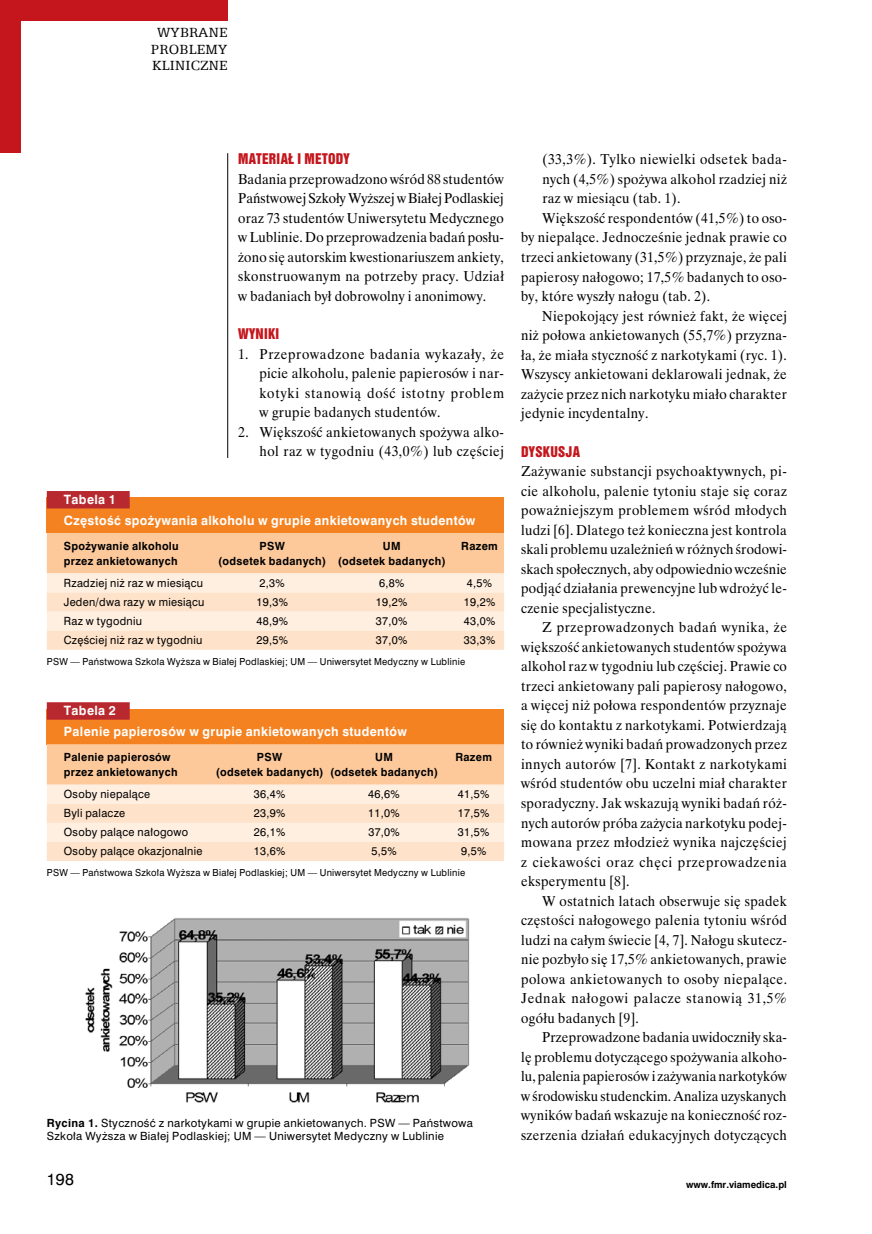
<style>
.page{position:relative;width:872px;height:1234px;background:#fff}
.page>*{position:absolute;margin:0;border:0;box-sizing:border-box;transform-origin:0 0}
.t1{font:15px/16.5px "Egyptian 505 EU";letter-spacing:.015em;color:#000;text-align:center}
.t2{font:15px "Swis 721 PL";color:#000}
.t3{font:14.25px/19.5px "Time Ibis EE";letter-spacing:.025em;color:#000;text-align:justify;scale:.95 1}
.t4{font:13.5px "Swis 921 EU";letter-spacing:.025em;color:#c4161c}
.t5{font:700 12px/20.4px "Swis 721 PL";letter-spacing:.03em;color:#fff}
.t6{font:10.5px/12.9px "Swis 721 PL";letter-spacing:.03em;color:#000}
.t7{font:700 10.5px/15px "Swis 721 PL";letter-spacing:.03em;color:#000;text-align:center}
.t8{font:9px "Swis 721 PL";letter-spacing:.03em;color:#000}
.t9{font:700 9px "Swis 721 PL";color:#000}
.s1{font-weight:700}
</style>
<div class="page">
<hr style="left:227px;top:153px;width:1px;height:1006px;background:#000">
<div style="left:0;top:0;width:227px;height:21px;background:#c4161c"></div>
<div style="left:0;top:0;width:21px;height:153px;background:#c4161c"></div>
<div style="left:224px;top:458px;width:12px;height:704px;background:#fff"></div>
<div style="left:47px;top:497px;width:457px;height:36px;background:#f58220"></div>
<svg style="left:47px;top:533px;width:457px;height:116px;background:#fdddc1"></svg>
<div style="left:47px;top:491px;width:83px;height:17px;background:#b8292f"></div>
<div style="left:47px;top:709px;width:457px;height:35px;background:#f58220"></div>
<svg style="left:47px;top:744px;width:457px;height:116px;background:#fdddc0"></svg>
<div style="left:47px;top:702px;width:83px;height:17px;background:#b8292f"></div>
<img style="left:85px;top:911px;width:385px;height:194px">
<p class="t1" style="left:151px;top:24px;width:78px">WYBRANE<br>PROBLEMY<br>KLINICZNE</p>
<p class="t4" style="left:238px;top:150px;width:113px">MATERIAŁ I METODY</p>
<p class="t3" style="left:238px;top:169px;width:281px">Badania przeprowadzono wśród 88 studentów Państwowej Szkoły Wyższej w Białej Podlaskiej oraz 73 studentów Uniwersytetu Medycznego w Lublinie. Do przeprowadzenia badań posłu&shy;żono się autorskim kwestionariuszem ankiety, skonstruowanym na potrzeby pracy. Udział w badaniach był dobrowolny i anonimowy.</p>
<p class="t4" style="left:238px;top:325px;width:42px">WYNIKI</p>
<p class="t3" style="left:259px;top:344px;width:259px;text-indent:-21px">1. Przeprowadzone badania wykazały, że picie alkoholu, palenie papierosów i nar&shy;kotyki stanowią dość istotny problem w grupie badanych studentów.</p>
<p class="t3" style="left:238px;top:422px;width:281px;text-align:right">2. Większość ankietowanych spożywa alko&shy;hol raz w tygodniu (43,0%) lub częściej</p>
<p class="t5" style="left:64px;top:489px;width:413px">Tabela 1<br>Częstość spożywania alkoholu w grupie ankietowanych studentów</p>
<p class="t7" style="left:64px;top:538px;width:116px;text-align:left">Spożywanie alkoholu przez ankietowanych</p>
<p class="t7" style="left:218px;top:538px;width:109px">PSW<br>(odsetek badanych)</p>
<p class="t7" style="left:338px;top:538px;width:109px">UM<br>(odsetek badanych)</p>
<p class="t7" style="left:461px;top:538px;width:38px">Razem</p>
<p class="t6" style="left:64px;top:576px;width:141px">Rzadziej niż raz w miesiącu</p>
<p class="t6" style="left:260px;top:576px;width:27px">2,3%</p>
<p class="t6" style="left:379px;top:576px;width:27px">6,8%</p>
<p class="t6" style="left:467px;top:576px;width:27px">4,5%</p>
<p class="t6" style="left:64px;top:595px;width:142px">Jeden/dwa razy w miesiącu</p>
<p class="t6" style="left:256px;top:595px;width:33px">19,3%</p>
<p class="t6" style="left:376px;top:595px;width:33px">19,2%</p>
<p class="t6" style="left:464px;top:595px;width:33px">19,2%</p>
<p class="t6" style="left:64px;top:614px;width:80px">Raz w tygodniu</p>
<p class="t6" style="left:256px;top:614px;width:33px">48,9%</p>
<p class="t6" style="left:376px;top:614px;width:33px">37,0%</p>
<p class="t6" style="left:464px;top:614px;width:33px">43,0%</p>
<p class="t6" style="left:64px;top:633px;width:140px">Częściej niż raz w tygodniu</p>
<p class="t6" style="left:256px;top:633px;width:33px">29,5%</p>
<p class="t6" style="left:376px;top:633px;width:33px">37,0%</p>
<p class="t6" style="left:464px;top:633px;width:33px">33,3%</p>
<p class="t8" style="left:47px;top:655px;width:420px">PSW — Państwowa Szkoła Wyższa w Białej Podlaskiej; UM — Uniwersytet Medyczny w Lublinie</p>
<p class="t5" style="left:64px;top:700px;width:344px">Tabela 2<br>Palenie papierosów w grupie ankietowanych studentów</p>
<p class="t7" style="left:64px;top:749px;width:115px;text-align:left">Palenie papierosów przez ankietowanych</p>
<p class="t7" style="left:216px;top:749px;width:109px">PSW<br>(odsetek badanych)</p>
<p class="t7" style="left:330px;top:749px;width:109px">UM<br>(odsetek badanych)</p>
<p class="t7" style="left:455px;top:749px;width:38px">Razem</p>
<p class="t6" style="left:64px;top:787px;width:88px">Osoby niepalące</p>
<p class="t6" style="left:254px;top:787px;width:33px">36,4%</p>
<p class="t6" style="left:368px;top:787px;width:33px">46,6%</p>
<p class="t6" style="left:458px;top:787px;width:33px">41,5%</p>
<p class="t6" style="left:64px;top:806px;width:63px">Byli palacze</p>
<p class="t6" style="left:254px;top:806px;width:33px">23,9%</p>
<p class="t6" style="left:368px;top:806px;width:33px">11,0%</p>
<p class="t6" style="left:458px;top:806px;width:33px">17,5%</p>
<p class="t6" style="left:64px;top:825px;width:126px">Osoby palące nałogowo</p>
<p class="t6" style="left:254px;top:825px;width:33px">26,1%</p>
<p class="t6" style="left:368px;top:825px;width:33px">37,0%</p>
<p class="t6" style="left:458px;top:825px;width:33px">31,5%</p>
<p class="t6" style="left:64px;top:844px;width:140px">Osoby palące okazjonalnie</p>
<p class="t6" style="left:254px;top:844px;width:33px">13,6%</p>
<p class="t6" style="left:371px;top:844px;width:27px">5,5%</p>
<p class="t6" style="left:461px;top:844px;width:27px">9,5%</p>
<p class="t8" style="left:47px;top:866px;width:420px">PSW — Państwowa Szkoła Wyższa w Białej Podlaskiej; UM — Uniwersytet Medyczny w Lublinie</p>
<p class="t6" style="left:47px;top:1116px;width:427px"><span class="s1">Rycina 1.</span> Styczność z narkotykami w grupie ankietowanych. PSW — Państwowa<br>Szkoła Wyższa w Białej Podlaskiej; UM — Uniwersytet Medyczny w Lublinie</p>
<p class="t3" style="left:542px;top:150px;width:259px">(33,3%). Tylko niewielki odsetek bada-</p>
<p class="t3" style="left:542px;top:169px;width:259px">nych (4,5%) spożywa alkohol rzadziej niż</p>
<p class="t3" style="left:542px;top:189px;width:147px">raz w miesiącu (tab. 1).</p>
<p class="t3" style="left:542px;top:208px;width:259px">Większość respondentów (41,5%) to oso-</p>
<p class="t3" style="left:521px;top:228px;width:281px">by niepalące. Jednocześnie jednak prawie co</p>
<p class="t3" style="left:521px;top:247px;width:281px">trzeci ankietowany (31,5%) przyznaje, że pali</p>
<p class="t3" style="left:521px;top:267px;width:281px">papierosy nałogowo; 17,5% badanych to oso-</p>
<p class="t3" style="left:521px;top:286px;width:200px">by, które wyszły nałogu (tab. 2).</p>
<p class="t3" style="left:542px;top:306px;width:259px">Niepokojący jest również fakt, że więcej</p>
<p class="t3" style="left:521px;top:325px;width:281px">niż połowa ankietowanych (55,7%) przyzna-</p>
<p class="t3" style="left:521px;top:345px;width:281px">ła, że miała styczność z narkotykami (ryc. 1).</p>
<p class="t3" style="left:521px;top:364px;width:281px">Wszyscy ankietowani deklarowali jednak, że</p>
<p class="t3" style="left:521px;top:384px;width:281px">zażycie przez nich narkotyku miało charakter</p>
<p class="t3" style="left:521px;top:403px;width:135px">jedynie incydentalny.</p>
<p class="t4" style="left:521px;top:442px;width:60px">DYSKUSJA</p>
<p class="t3" style="left:521px;top:461px;width:281px">Zażywanie substancji psychoaktywnych, pi&shy;cie alkoholu, palenie tytoniu staje się coraz poważniejszym problemem wśród młodych ludzi [6]. Dlatego też konieczna jest kontrola skali problemu uzależnień w różnych środowi&shy;skach społecznych, aby odpowiednio wcześnie podjąć działania prewencyjne lub wdrożyć le&shy;czenie specjalistyczne.</p>
<p class="t3" style="left:521px;top:617px;width:281px;text-indent:21px">Z przeprowadzonych badań wynika, że większość ankietowanych studentów spożywa alkohol raz w tygodniu lub częściej. Prawie co trzeci ankietowany pali papierosy nałogowo, a więcej niż połowa respondentów przyznaje się do kontaktu z narkotykami. Potwierdzają to również wyniki badań prowadzonych przez innych autorów [7]. Kontakt z narkotykami wśród studentów obu uczelni miał charakter sporadyczny. Jak wskazują wyniki badań róż&shy;nych autorów próba zażycia narkotyku podej&shy;mowana przez młodzież wynika najczęściej z ciekawości oraz chęci przeprowadzenia eksperymentu [8].</p>
<p class="t3" style="left:521px;top:890px;width:281px;text-indent:21px">W ostatnich latach obserwuje się spadek częstości nałogowego palenia tytoniu wśród ludzi na całym świecie [4, 7]. Nałogu skutecz&shy;nie pozbyło się 17,5% ankietowanych, prawie polowa ankietowanych to osoby niepalące.<br>Jednak nałogowi palacze stanowią 31,5% ogółu badanych [9].</p>
<p class="t3" style="left:521px;top:1027px;width:281px;text-indent:21px">Przeprowadzone badania uwidoczniły ska&shy;lę problemu dotyczącego spożywania alkoho&shy;lu, palenia papierosów i zażywania narkotyków w środowisku studenckim. Analiza uzyskanych wyników badań wskazuje na konieczność roz&shy;szerzenia działań edukacyjnych dotyczących</p>
<p class="t2" style="left:47px;top:1169px;width:29px">198</p>
<p class="t9" style="left:686px;top:1178px;width:102px">www.fmr.viamedica.pl</p>
</div>
